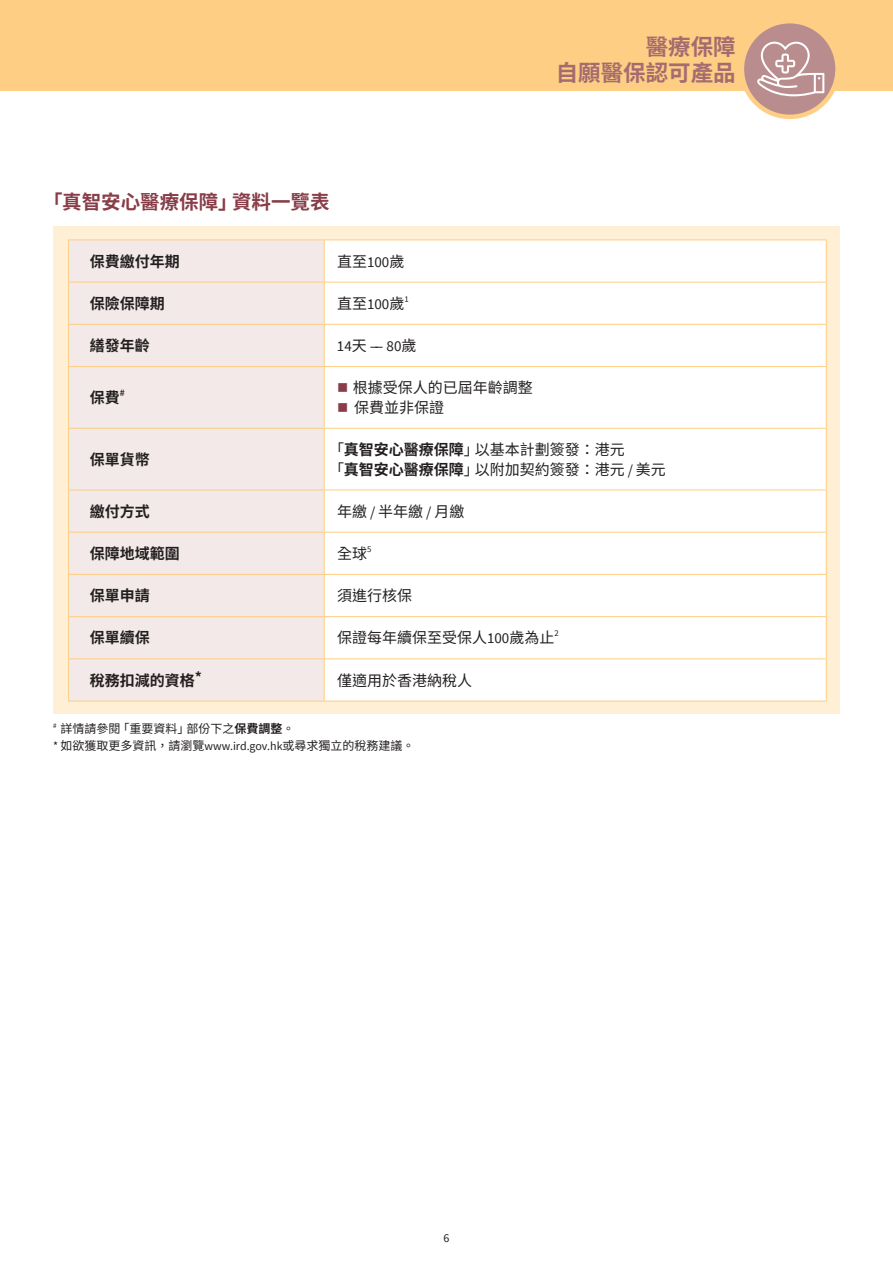
<style>
.page{position:relative;width:893px;height:1263px;background:#fff}
.page>*{position:absolute;margin:0;border:0;box-sizing:border-box;transform-origin:0 0}
.t1{font:700 22.5px/25.5px "Source Han Sans TW";color:#a46c6f;text-align:right}
.t2{font:700 19.5px "Source Han Sans TW";color:#883d48}
.t3{font:15px/19.5px "Source Han Sans TW";color:#231f20}
.t4{font:700 15px "Source Han Sans TW";color:#231f20}
.t5{font:15px "Source Sans Pro";color:#231f20}
.t6{font:12px/16.2px "Source Han Sans TW";color:#231f20}
.t7{font:12px "Source Sans Pro";color:#231f20}
.t8{font:600 9.6px "Source Sans Pro";color:#231f20}
.t9{font:8.7px "Source Sans Pro";color:#231f20}
.t10{font:7.05px "Source Sans Pro";color:#231f20}
.s1{font-family:"Source Sans Pro"}
.s2{font-family:"Source Han Sans TW"}
.s3{color:#883d48}
.s4{font-weight:700}
</style>
<div class="page">
<div style="left:53px;top:227px;width:787px;height:487px;background:#feefd5"></div>
<div style="left:69px;top:240px;width:255px;height:461px;background:#f2e9e8"></div>
<div style="left:325px;top:240px;width:501px;height:461px;background:#fff"></div>
<hr style="left:68px;top:239px;width:256px;height:1px;background:#fece84">
<hr style="left:68px;top:240px;width:1px;height:42px;background:#fece84">
<hr style="left:324px;top:239px;width:503px;height:1px;background:#fece84">
<hr style="left:324px;top:240px;width:1px;height:42px;background:#fece84">
<hr style="left:826px;top:240px;width:1px;height:42px;background:#fece84">
<hr style="left:68px;top:282px;width:256px;height:1px;background:#fece84">
<hr style="left:68px;top:282px;width:1px;height:42px;background:#fece84">
<hr style="left:324px;top:282px;width:503px;height:1px;background:#fece84">
<hr style="left:324px;top:282px;width:1px;height:42px;background:#fece84">
<hr style="left:826px;top:282px;width:1px;height:42px;background:#fece84">
<hr style="left:68px;top:324px;width:256px;height:1px;background:#fece84">
<hr style="left:68px;top:325px;width:1px;height:41px;background:#fece84">
<hr style="left:324px;top:324px;width:503px;height:1px;background:#fece84">
<hr style="left:324px;top:325px;width:1px;height:41px;background:#fece84">
<hr style="left:826px;top:325px;width:1px;height:41px;background:#fece84">
<hr style="left:68px;top:366px;width:256px;height:1px;background:#fece84">
<hr style="left:68px;top:367px;width:1px;height:61px;background:#fece84">
<hr style="left:324px;top:366px;width:503px;height:1px;background:#fece84">
<hr style="left:324px;top:367px;width:1px;height:61px;background:#fece84">
<hr style="left:826px;top:367px;width:1px;height:61px;background:#fece84">
<hr style="left:68px;top:428px;width:256px;height:1px;background:#fece84">
<hr style="left:68px;top:429px;width:1px;height:61px;background:#fece84">
<hr style="left:324px;top:428px;width:503px;height:1px;background:#fece84">
<hr style="left:324px;top:429px;width:1px;height:61px;background:#fece84">
<hr style="left:826px;top:429px;width:1px;height:61px;background:#fece84">
<hr style="left:68px;top:490px;width:256px;height:1px;background:#fece84">
<hr style="left:68px;top:490px;width:1px;height:42px;background:#fece84">
<hr style="left:324px;top:490px;width:503px;height:1px;background:#fece84">
<hr style="left:324px;top:490px;width:1px;height:42px;background:#fece84">
<hr style="left:826px;top:490px;width:1px;height:42px;background:#fece84">
<hr style="left:68px;top:532px;width:256px;height:1px;background:#fece84">
<hr style="left:68px;top:533px;width:1px;height:41px;background:#fece84">
<hr style="left:324px;top:532px;width:503px;height:1px;background:#fece84">
<hr style="left:324px;top:533px;width:1px;height:41px;background:#fece84">
<hr style="left:826px;top:533px;width:1px;height:41px;background:#fece84">
<hr style="left:68px;top:574px;width:256px;height:1px;background:#fece84">
<hr style="left:68px;top:575px;width:1px;height:41px;background:#fece84">
<hr style="left:324px;top:574px;width:503px;height:1px;background:#fece84">
<hr style="left:324px;top:575px;width:1px;height:41px;background:#fece84">
<hr style="left:826px;top:575px;width:1px;height:41px;background:#fece84">
<hr style="left:68px;top:616px;width:256px;height:1px;background:#fece84">
<hr style="left:68px;top:617px;width:1px;height:41px;background:#fece84">
<hr style="left:324px;top:616px;width:503px;height:1px;background:#fece84">
<hr style="left:324px;top:617px;width:1px;height:41px;background:#fece84">
<hr style="left:826px;top:617px;width:1px;height:41px;background:#fece84">
<hr style="left:68px;top:658px;width:256px;height:1px;background:#fece84">
<hr style="left:68px;top:659px;width:1px;height:42px;background:#fece84">
<hr style="left:324px;top:658px;width:503px;height:1px;background:#fece84">
<hr style="left:324px;top:659px;width:1px;height:42px;background:#fece84">
<hr style="left:826px;top:659px;width:1px;height:42px;background:#fece84">
<hr style="left:68px;top:701px;width:256px;height:1px;background:#fece84">
<hr style="left:324px;top:701px;width:503px;height:1px;background:#fece84">
<div style="left:0;top:0;width:893px;height:90px;background:#fece84"></div>
<svg style="left:742px;top:21px;width:96px;height:96px;background:#c3968c"></svg>
<div style="left:740px;top:19px;width:100px;height:100px;border:4px solid #fece84;border-radius:50%"></div>
<svg style="left:757px;top:42px;width:67px;height:58px;background:#c7a4a5"></svg>
<h1 class="t1" style="left:556px;top:35px;width:181px">醫療保障<br>自願醫保認可產品</h1>
<h2 class="t2" style="left:43px;top:190px;width:288px">「真智安心醫療保障」資料一覽表</h2>
<p class="t4" style="left:90px;top:253px;width:92px">保費繳付年期</p>
<p class="t3" style="left:337px;top:252px;width:69px">直至<span class="s1">100</span>歲</p>
<p class="t4" style="left:90px;top:295px;width:77px">保險保障期</p>
<p class="t3" style="left:337px;top:294px;width:69px">直至<span class="s1">100</span>歲</p>
<p class="t9" style="left:404px;top:293px;width:6px">1</p>
<p class="t4" style="left:90px;top:337px;width:61px">繕發年齡</p>
<p class="t5" style="left:337px;top:337px;width:81px">14<span class="s2">天</span> –– 80<span class="s2">歲</span></p>
<p class="t4" style="left:90px;top:389px;width:31px">保費</p>
<p class="t8" style="left:120px;top:386px;width:6px">#</p>
<p class="t3" style="left:337px;top:378px;width:197px"><span class="s3">■</span> 根據受保人的已屆年齡調整</p>
<p class="t3" style="left:337px;top:398px;width:109px"><span class="s3">■</span> 保費並非保證</p>
<p class="t4" style="left:90px;top:451px;width:61px">保單貨幣</p>
<p class="t3" style="left:329px;top:440px;width:338px">「<span class="s4">真智安心醫療保障</span>」以基本計劃簽發：港元<br>「<span class="s4">真智安心醫療保障</span>」以附加契約簽發：港元 <span class="s1">/</span> 美元</p>
<p class="t4" style="left:90px;top:503px;width:61px">繳付方式</p>
<p class="t3" style="left:337px;top:502px;width:129px">年繳<span class="s1">/</span>半年繳<span class="s1">/</span>月繳</p>
<p class="t4" style="left:90px;top:545px;width:91px">保障地域範圍</p>
<p class="t3" style="left:337px;top:544px;width:31px">全球</p>
<p class="t9" style="left:367px;top:543px;width:6px">5</p>
<p class="t4" style="left:90px;top:587px;width:62px">保單申請</p>
<p class="t3" style="left:337px;top:586px;width:76px">須進行核保</p>
<p class="t4" style="left:90px;top:629px;width:62px">保單續保</p>
<p class="t3" style="left:337px;top:628px;width:219px">保證每年續保至受保人<span class="s1">100</span>歲為止</p>
<p class="t9" style="left:554px;top:628px;width:6px">2</p>
<p class="t4" style="left:90px;top:672px;width:114px">稅務扣減的資格<sup>*</sup></p>
<p class="t3" style="left:337px;top:671px;width:136px">僅適用於香港納稅人</p>
<p class="t10" style="left:53px;top:721px;width:5px">#</p>
<p class="t6" style="left:53px;top:721px;width:363px;text-indent:8px">詳情請參閱「重要資料」部份下之<span class="s4">保費調整</span>。<br><span class="s1">*</span> 如欲獲取更多資訊，請瀏覽<span class="s1">www.ird.gov.hk</span>或尋求獨立的稅務建議。</p>
<p class="t7" style="left:443px;top:1230px;width:7px">6</p>
</div>
